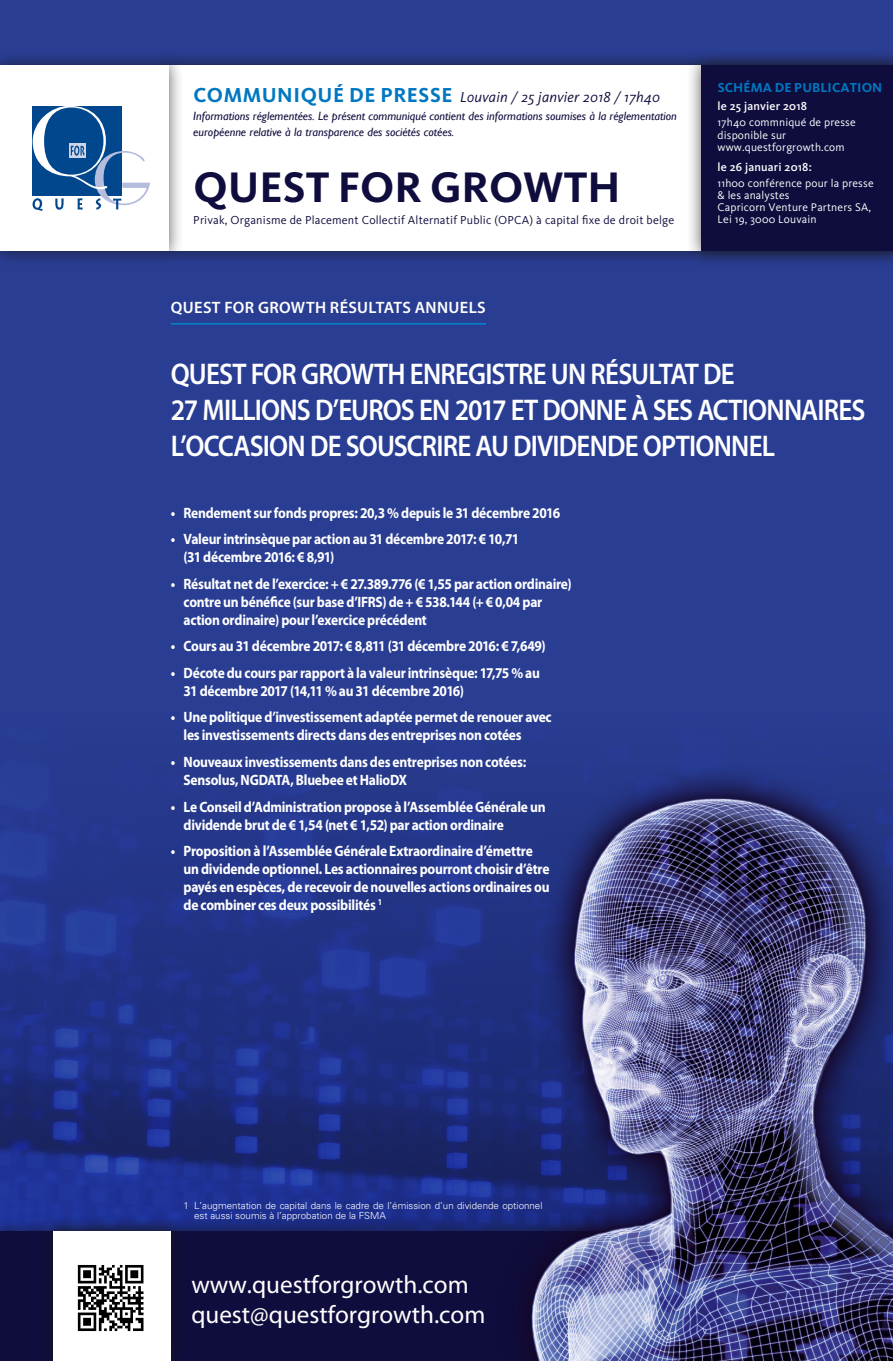
<style>
.page{position:relative;width:893px;height:1361px;background:#293d93}
.page>*{position:absolute;margin:0;border:0;box-sizing:border-box;transform-origin:0 0}
.t1{font:700 44.25px "Kievit OT";color:#0f0d3d}
.t2{font:600 30px "Myriad Pro";letter-spacing:-.03em;color:#fff;scale:.9 1}
.t3{font:25.2px/30.2px "Myriad Pro";color:#fff}
.t4{font:600 16.5px "Myriad Pro";letter-spacing:.02em;color:#fff}
.t5{font:700 15px/18px "Myriad Pro";letter-spacing:-.02em;color:#fff;scale:.9 1}
.t6{font:italic 15px "Kievit OT";letter-spacing:.015em;color:#0f0d3d}
.t7{font:700 13.5px "Kievit OT";letter-spacing:.01em;color:#0077c0}
.t8{font:italic 12px/15.3px "Gill Sans";color:#0f0d3d}
.t9{font:12px "Kievit OT";letter-spacing:.015em;color:#0f0d3d}
.t10{font:500 12px "Kievit OT";letter-spacing:.015em;color:#fff}
.t11{font:11.55px/12px "Kievit OT";letter-spacing:.015em;color:#fff}
.t12{font:300 9.75px/10.5px "Univers";color:#fff}
.s1{font-weight:700;font-style:normal;font-size:21px;color:#0077c0}
</style>
<div class="page">
<img style="left:0;top:797px;width:461px;height:419px">
<div style="left:0;top:1216px;width:893px;height:145px;background:#181716;opacity:.75"></div>
<div style="left:0;top:1231px;width:893px;height:130px;background:#0f0d3d"></div>
<div style="left:37px;top:1216px;width:149px;height:145px;background:#181716;opacity:.75"></div>
<div style="left:53px;top:1231px;width:118px;height:130px;background:#fff"></div>
<img style="left:77px;top:1265px;width:67px;height:67px">
<div style="left:150px;top:50px;width:743px;height:217px;background:#181716;opacity:.75"></div>
<div style="left:166px;top:66px;width:727px;height:185px;background:#fff"></div>
<div style="left:0;top:50px;width:184px;height:217px;background:#181716;opacity:.75"></div>
<div style="left:0;top:66px;width:169px;height:185px;background:#fff"></div>
<svg style="left:33px;top:106px;width:117px;height:105px"></svg>
<div style="left:685px;top:50px;width:208px;height:217px;background:#181716;opacity:.75"></div>
<div style="left:701px;top:66px;width:192px;height:185px;background:#0f0d3d"></div>
<hr style="left:171px;top:323px;width:315px;height:1px;background:#008acb">
<img style="left:461px;top:769px;width:432px;height:592px">
<p class="t6" style="left:193px;top:88px;width:468px"><span class="s1">COMMUNIQUÉ DE PRESS E</span> Louvain / 25 janvier 2018 / 17h40</p>
<p class="t8" style="left:193px;top:109px;width:485px">Informations réglementées. Le présent communiqué contient des informations soumises à la réglementation européenne relative à la transparence des sociétés cotées.</p>
<h1 class="t1" style="left:194px;top:160px;width:428px">QUEST FOR GROWTH</h1>
<p class="t9" style="left:193px;top:212px;width:482px">Privak, Organisme de Placement Collectif Alternatif Public (OPCA) à capital fixe de droit belge</p>
<p class="t4" style="left:171px;top:299px;width:316px">QUEST FOR GROWTH RÉSULTATS ANNUELS</p>
<p class="t7" style="left:718px;top:79px;width:166px">SCHÉMA DE PUBLICATION</p>
<p class="t10" style="left:718px;top:99px;width:91px">le 25 janvier 2018</p>
<p class="t11" style="left:718px;top:116px;width:140px">17h40 commniqué de presse disponible sur www.questforgrowth.com</p>
<p class="t10" style="left:718px;top:160px;width:96px">le 26 januari 2018:</p>
<p class="t11" style="left:718px;top:177px;width:158px">11h00 conférence pour la presse &amp; les analystes<br>Capricorn Venture Partners SA,<br>Lei 19, 3000 Louvain</p>
<h2 class="t2" style="left:171px;top:357px;width:37px">QUEST</h2>
<h2 class="t2" style="left:251px;top:357px;width:95px">FOR GROWTH</h2>
<h2 class="t2" style="left:410px;top:357px;width:17px">ENRE</h2>
<h2 class="t2" style="left:468px;top:357px;width:42px">GISTRE</h2>
<h2 class="t2" style="left:551px;top:357px;width:60px">UN RÉSULTAT</h2>
<h2 class="t2" style="left:703px;top:357px;width:33px">DE</h2>
<h2 class="t2" style="left:171px;top:393px;width:120px">27 MILLIONS</h2>
<h2 class="t2" style="left:315px;top:393px;width:44px">D’EUROS</h2>
<h2 class="t2" style="left:419px;top:393px;width:176px">EN 2017 ET DONNE</h2>
<h2 class="t2" style="left:632px;top:393px;width:150px">À SES ACTIONNA</h2>
<h2 class="t2" style="left:817px;top:393px;width:23px">IRES</h2>
<h2 class="t2" style="left:171px;top:429px;width:213px">L’OCCAS ION DE SOUS</h2>
<h2 class="t2" style="left:407px;top:429px;width:339px">CRIRE AU DIVIDEN DE OPTIONNEL</h2>
<p class="t5" style="left:171px;top:504px;width:434px">• Rendement sur fonds propres: 20,3 % depuis le 31 décembre 2016</p>
<p class="t5" style="left:184px;top:530px;width:375px;text-indent:-13px">• Valeur intrinsèque par action au 31 décembre 2017: € 10,71 (31 décembre 2016: € 8,91)</p>
<p class="t5" style="left:184px;top:575px;width:433px;text-indent:-13px">• Résultat net de l’exercice: + € 27.389.776 (€ 1,55 par action ordinaire) contre un bénéfice (sur base d’IFRS) de + € 538.144 (+ € 0,04 par action ordinaire) pour l’exercice précédent</p>
<p class="t5" style="left:171px;top:637px;width:418px">• Cours au 31 décembre 2017: € 8,811 (31 décembre 2016: € 7,649)</p>
<p class="t5" style="left:184px;top:664px;width:397px;text-indent:-13px">• Décote du cours par rapport à la valeur intrinsèque: 17,75 % au<br>31 décembre 2017 (14,11 % au 31 décembre 2016)</p>
<p class="t5" style="left:184px;top:708px;width:411px;text-indent:-13px">• Une politique d’investissement adaptée permet de renouer avec les investissements directs dans des entreprises non cotées</p>
<p class="t5" style="left:184px;top:753px;width:382px;text-indent:-13px">• Nouveaux investissements dans des entreprises non cotées:<br>Sensolus, NGDATA, Bluebee et HalioDX</p>
<p class="t5" style="left:184px;top:797px;width:404px;text-indent:-13px">• Le Conseil d’Administration propose à l’Assemblée Générale un dividende brut de € 1,54 (net € 1,52) par action ordinaire</p>
<p class="t5" style="left:184px;top:842px;width:408px;text-indent:-13px">• Proposition à l’Assemblée Générale Extraordinaire d’émettre un dividende optionnel. Les actionnaires pourront choisir d’être payés en espèces, de recevoir de nouvelles actions ordinaires ou de combiner ces deux possibilités <sup>1</sup></p>
<p class="t12" style="left:194px;top:1200px;width:350px;text-indent:-11px">1 L’augmentation de capital dans le cadre de l’émission d’un dividende optionnel est aussi soumis à l’approbation de la FSMA</p>
<h3 class="t3" style="left:191px;top:1269px;width:296px">www.questforgrowth.com quest@questforgrowth.com</h3>
<h3 class="t3" style="left:291px;top:1269px;width:296px">www.questforgrowth.com quest@questforgrowth.com</h3>
</div>
